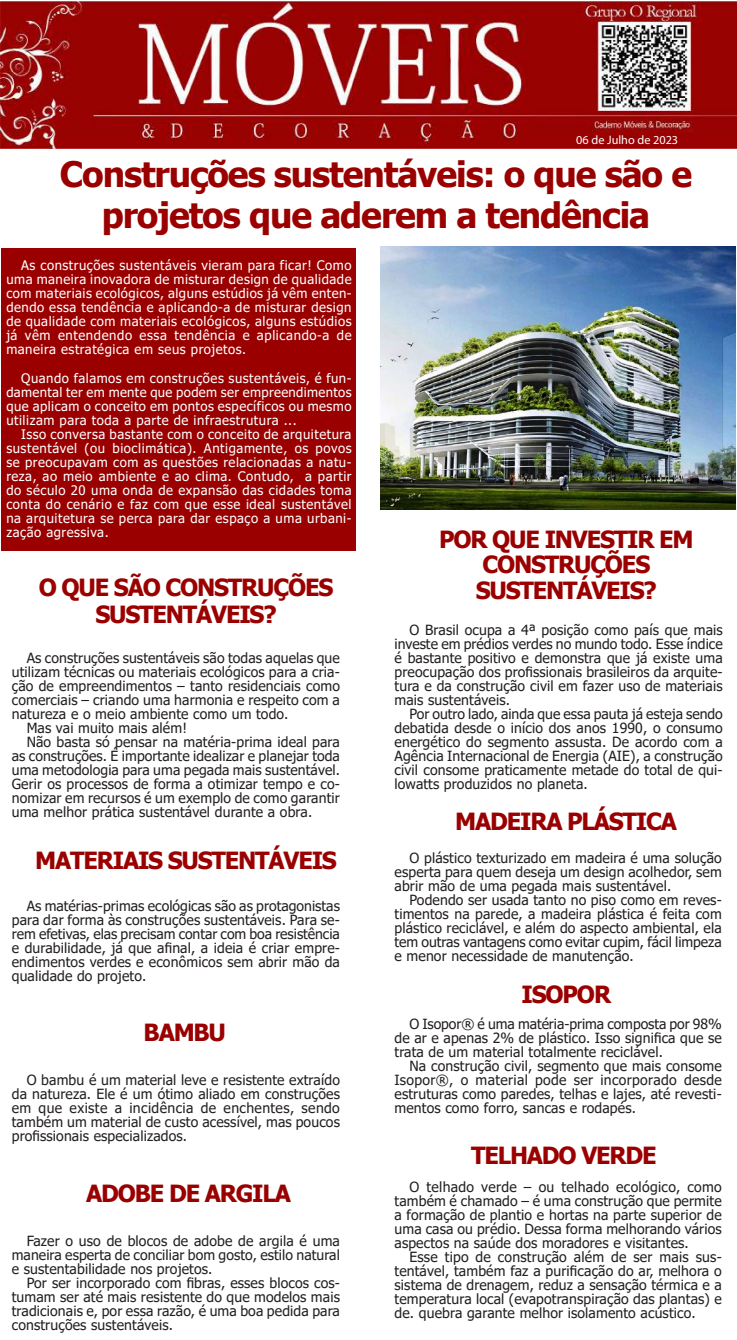
<style>
.page{position:relative;width:737px;height:1340px;background:#fff}
.page>*{position:absolute;margin:0;border:0;box-sizing:border-box;transform-origin:0 0}
.t1{font:700 35px/41.1px "Tahoma";letter-spacing:-.03em;color:#9a0000;text-align:center}
.t2{font:700 23.62px/25.4px "Tahoma";letter-spacing:-.05em;color:#9a0000;text-align:center}
.t3{font:14px/14px "Tahoma";letter-spacing:.01em;color:#231f20;text-align:justify}
.t4{font:13.12px/14px "Tahoma";letter-spacing:.04em;color:#fff;text-align:justify}
.t5{font:12.25px "Myriad Pro";color:#fff}
</style>
<div class="page">
<div style="left:1px;top:249px;width:355px;height:302px;background:#9a0000"></div>
<img style="left:1px;top:1px;width:735px;height:148px">
<img style="left:381px;top:247px;width:354px;height:262px">
<p class="t5" style="left:576px;top:132px;width:103px">06 de Julho de 2023</p>
<h1 class="t1" style="left:60px;top:155px;width:634px">Construções sustentáveis: o que são e projetos que aderem a tendência</h1>
<p class="t4" style="left:6px;top:259px;width:347px;text-indent:15px">As construções sustentáveis vieram para ficar! Como uma maneira inovadora de misturar design de qualidade com materiais ecológicos, alguns estúdios já vêm enten&shy;dendo essa tendência e aplicando-a de misturar design de qualidade com materiais ecológicos, alguns estúdios já vêm entendendo essa tendência e aplicando-a de maneira estratégica em seus projetos.</p>
<p class="t4" style="left:6px;top:371px;width:347px;text-indent:15px">Quando falamos em construções sustentáveis, é fun&shy;damental ter em mente que podem ser empreendimentos que aplicam o conceito em pontos específicos ou mesmo utilizam para toda a parte de infraestrutura ...</p>
<p class="t4" style="left:6px;top:427px;width:347px;text-indent:15px">Isso conversa bastante com o conceito de arquitetura sustentável (ou bioclimática). Antigamente, os povos se preocupavam com as questões relacionadas a natu&shy;reza, ao meio ambiente e ao clima. Contudo, a partir do século 20 uma onda de expansão das cidades toma conta do cenário e faz com que esse ideal sustentável na arquitetura se perca para dar espaço a uma urbani&shy;zação agressiva.</p>
<h2 class="t2" style="left:39px;top:575px;width:296px;line-height:27.1px">O QUE SÃO CONSTRUÇÕES<br>SUSTENTÁVEIS?</h2>
<p class="t3" style="left:27px;top:651px;width:315px">As construções sustentáveis são todas aquelas que</p>
<p class="t3" style="left:12px;top:665px;width:330px">utilizam técnicas ou materiais ecológicos para a cria-</p>
<p class="t3" style="left:12px;top:679px;width:330px">ção de empreendimentos – tanto residenciais como</p>
<p class="t3" style="left:12px;top:693px;width:330px">comerciais – criando uma harmonia e respeito com a</p>
<p class="t3" style="left:12px;top:707px;width:278px">natureza e o meio ambiente como um todo.</p>
<p class="t3" style="left:27px;top:721px;width:162px">Mas vai muito mais além!</p>
<p class="t3" style="left:27px;top:735px;width:315px">Não basta só pensar na matéria-prima ideal para</p>
<p class="t3" style="left:12px;top:749px;width:330px">as construções. É importante idealizar e planejar toda</p>
<p class="t3" style="left:12px;top:763px;width:330px">uma metodologia para uma pegada mais sustentável.</p>
<p class="t3" style="left:12px;top:777px;width:330px">Gerir os processos de forma a otimizar tempo e co-</p>
<p class="t3" style="left:12px;top:791px;width:330px">nomizar em recursos é um exemplo de como garantir</p>
<p class="t3" style="left:12px;top:805px;width:302px">uma melhor prática sustentável durante a obra.</p>
<h2 class="t2" style="left:35px;top:848px;width:303px">MATERIAIS SUSTENTÁVEIS</h2>
<p class="t3" style="left:12px;top:899px;width:330px;text-indent:15px">As matérias-primas ecológicas são as protagonistas para dar forma às construções sustentáveis. Para se&shy;rem efetivas, elas precisam contar com boa resistência e durabilidade, já que afinal, a ideia é criar empre&shy;endimentos verdes e econômicos sem abrir mão da qualidade do projeto.</p>
<h2 class="t2" style="left:144px;top:1020px;width:84px">BAMBU</h2>
<p class="t3" style="left:12px;top:1073px;width:330px;text-indent:15px">O bambu é um material leve e resistente extraído da natureza. Ele é um ótimo aliado em construções em que existe a incidência de enchentes, sendo também um material de custo acessível, mas poucos profissionais especializados.</p>
<h2 class="t2" style="left:86px;top:1182px;width:206px">ADOBE DE ARGILA</h2>
<p class="t3" style="left:12px;top:1234px;width:330px;text-indent:15px">Fazer o uso de blocos de adobe de argila é uma maneira esperta de conciliar bom gosto, estilo natural e sustentabilidade nos projetos.</p>
<p class="t3" style="left:12px;top:1276px;width:330px;text-indent:15px">Por ser incorporado com fibras, esses blocos cos&shy;tumam ser até mais resistente do que modelos mais tradicionais e, por essa razão, é uma boa pedida para construções sustentáveis.</p>
<h2 class="t2" style="left:439px;top:527px;width:256px">POR QUE INVESTIR EM<br>CONSTRUÇÕES<br>SUSTENTÁVEIS?</h2>
<p class="t3" style="left:394px;top:623px;width:330px;text-indent:15px">O Brasil ocupa a 4ª posição como país que mais investe em prédios verdes no mundo todo. Esse índice é bastante positivo e demonstra que já existe uma preocupação dos profissionais brasileiros da arquite&shy;tura e da construção civil em fazer uso de materiais mais sustentáveis.</p>
<p class="t3" style="left:394px;top:707px;width:330px;text-indent:15px">Por outro lado, ainda que essa pauta já esteja sendo debatida desde o início dos anos 1990, o consumo energético do segmento assusta. De acordo com a Agência Internacional de Energia (AIE), a construção civil consome praticamente metade do total de qui&shy;lowatts produzidos no planeta.</p>
<h2 class="t2" style="left:455px;top:810px;width:223px">MADEIRA PLÁSTICA</h2>
<p class="t3" style="left:394px;top:851px;width:329px;text-indent:15px">O plástico texturizado em madeira é uma solução esperta para quem deseja um design acolhedor, sem abrir mão de uma pegada mais sustentável.</p>
<p class="t3" style="left:394px;top:893px;width:329px;text-indent:15px">Podendo ser usada tanto no piso como em reves&shy;timentos na parede, a madeira plástica é feita com plástico reciclável, e além do aspecto ambiental, ela tem outras vantagens como evitar cupim, fácil limpeza e menor necessidade de manutenção.</p>
<h2 class="t2" style="left:521px;top:982px;width:91px">ISOPOR</h2>
<p class="t3" style="left:394px;top:1017px;width:329px;text-indent:15px">O Isopor® é uma matéria-prima composta por 98% de ar e apenas 2% de plástico. Isso significa que se trata de um material totalmente reciclável.</p>
<p class="t3" style="left:394px;top:1059px;width:329px;text-indent:15px">Na construção civil, segmento que mais consome Isopor®, o material pode ser incorporado desde estruturas como paredes, telhas e lajes, até revesti&shy;mentos como forro, sancas e rodapés.</p>
<h2 class="t2" style="left:471px;top:1143px;width:187px">TELHADO VERDE</h2>
<p class="t3" style="left:394px;top:1180px;width:329px;text-indent:15px">O telhado verde – ou telhado ecológico, como também é chamado – é uma construção que permite a formação de plantio e hortas na parte superior de uma casa ou prédio. Dessa forma melhorando vários aspectos na saúde dos moradores e visitantes.</p>
<p class="t3" style="left:394px;top:1250px;width:329px;text-indent:15px">Esse tipo de construção além de ser mais sus&shy;tentável, também faz a purificação do ar, melhora o sistema de drenagem, reduz a sensação térmica e a temperatura local (evapotranspiração das plantas) e de. quebra garante melhor isolamento acústico.</p>
</div>
